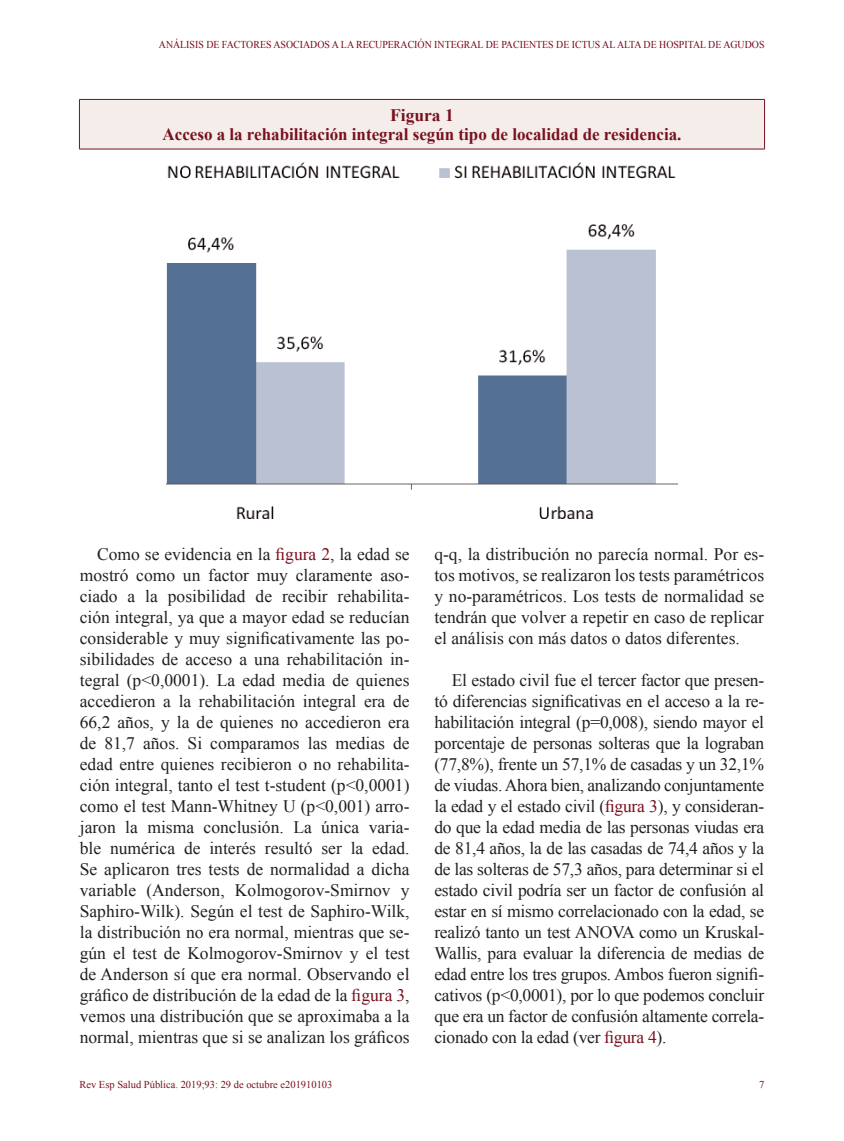
<style>
.page{position:relative;width:844px;height:1141px;background:#fff}
.page>*{position:absolute;margin:0;border:0;box-sizing:border-box;transform-origin:0 0}
.TEXTO_SANGRADO{font:17.5px/21px "Times New Roman";color:#231f20;text-align:justify}
.t1{font:700 17.5px/19.2px "Times New Roman";color:#79101e;text-align:center}
.t2{font:10.5px "Times New Roman";color:#7a071e;scale:.94 1}
.t3{font:10.5px "Times New Roman";color:#79101e}
.s1{color:#79101e}
</style>
<div class="page">
<div style="left:79px;top:99px;width:685px;height:50px;background:#f4edea"></div>
<hr style="left:79px;top:100px;width:1px;height:49px;background:#79101e">
<hr style="left:764px;top:100px;width:1px;height:49px;background:#79101e">
<hr style="left:79px;top:99px;width:685px;height:1px;background:#79101e">
<hr style="left:79px;top:149px;width:685px;height:1px;background:#79101e">
<img style="left:166px;top:162px;width:511px;height:356px">
<p class="t2" style="left:159px;top:38px;width:645px">ANÁLISIS DE FACTORES ASOCIADOS A LA RECUPERACIÓN INTEGRAL DE PACIENTES DE ICTUS AL ALTA DE HOSPITAL DE AGUDOS</p>
<p class="t1" style="left:162px;top:105px;width:520px">Figura 1<br>Acceso a la rehabilitación integral según tipo de localidad de residencia.</p>
<p class="TEXTO_SANGRADO" style="left:80px;top:544px;width:331px;text-indent:17px">Como se evidencia en la <span class="s1">figura 2</span>, la edad se mostró como un factor muy claramente aso&shy;ciado a la posibilidad de recibir rehabilita&shy;ción integral, ya que a mayor edad se reducían considerable y muy significativamente las po&shy;sibilidades de acceso a una rehabilitación in&shy;tegral (p&lt;0,0001). La edad media de quienes accedieron a la rehabilitación integral era de 66,2 años, y la de quienes no accedieron era de 81,7 años. Si comparamos las medias de edad entre quienes recibieron o no rehabilita&shy;ción integral, tanto el test t-student (p&lt;0,0001) como el test Mann-Whitney U (p&lt;0,001) arro&shy;jaron la misma conclusión. La única varia&shy;ble numérica de interés resultó ser la edad.<br>Se aplicaron tres tests de normalidad a dicha variable (Anderson, Kolmogorov-Smirnov y Saphiro-Wilk). Según el test de Saphiro-Wilk, la distribución no era normal, mientras que se&shy;gún el test de Kolmogorov-Smirnov y el test de Anderson sí que era normal. Observando el gráfico de distribución de la edad de la <span class="s1">figura 3</span>, vemos una distribución que se aproximaba a la normal, mientras que si se analizan los gráficos</p>
<p class="TEXTO_SANGRADO" style="left:434px;top:544px;width:331px">q-q, la distribución no parecía normal. Por es&shy;tos motivos, se realizaron los tests paramétricos y no-paramétricos. Los tests de normalidad se tendrán que volver a repetir en caso de replicar el análisis con más datos o datos diferentes.</p>
<p class="TEXTO_SANGRADO" style="left:434px;top:670px;width:331px;text-indent:17px">El estado civil fue el tercer factor que presen&shy;tó diferencias significativas en el acceso a la re&shy;habilitación integral (p=0,008), siendo mayor el porcentaje de personas solteras que la lograban (77,8%), frente un 57,1% de casadas y un 32,1% de viudas. Ahora bien, analizando conjuntamente la edad y el estado civil (<span class="s1">figura 3</span>), y consideran&shy;do que la edad media de las personas viudas era de 81,4 años, la de las casadas de 74,4 años y la de las solteras de 57,3 años, para determinar si el estado civil podría ser un factor de confusión al estar en sí mismo correlacionado con la edad, se realizó tanto un test ANOVA como un Kruskal-Wallis, para evaluar la diferencia de medias de edad entre los tres grupos. Ambos fueron signifi&shy;cativos (p&lt;0,0001), por lo que podemos concluir que era un factor de confusión altamente correla&shy;cionado con la edad (ver <span class="s1">figura 4</span>).</p>
<p class="t3" style="left:79px;top:1077px;width:254px">Rev Esp Salud Pública. 2019;93: 29 de octubre e201910103</p>
<p class="t3" style="left:759px;top:1077px;width:7px">7</p>
</div>
